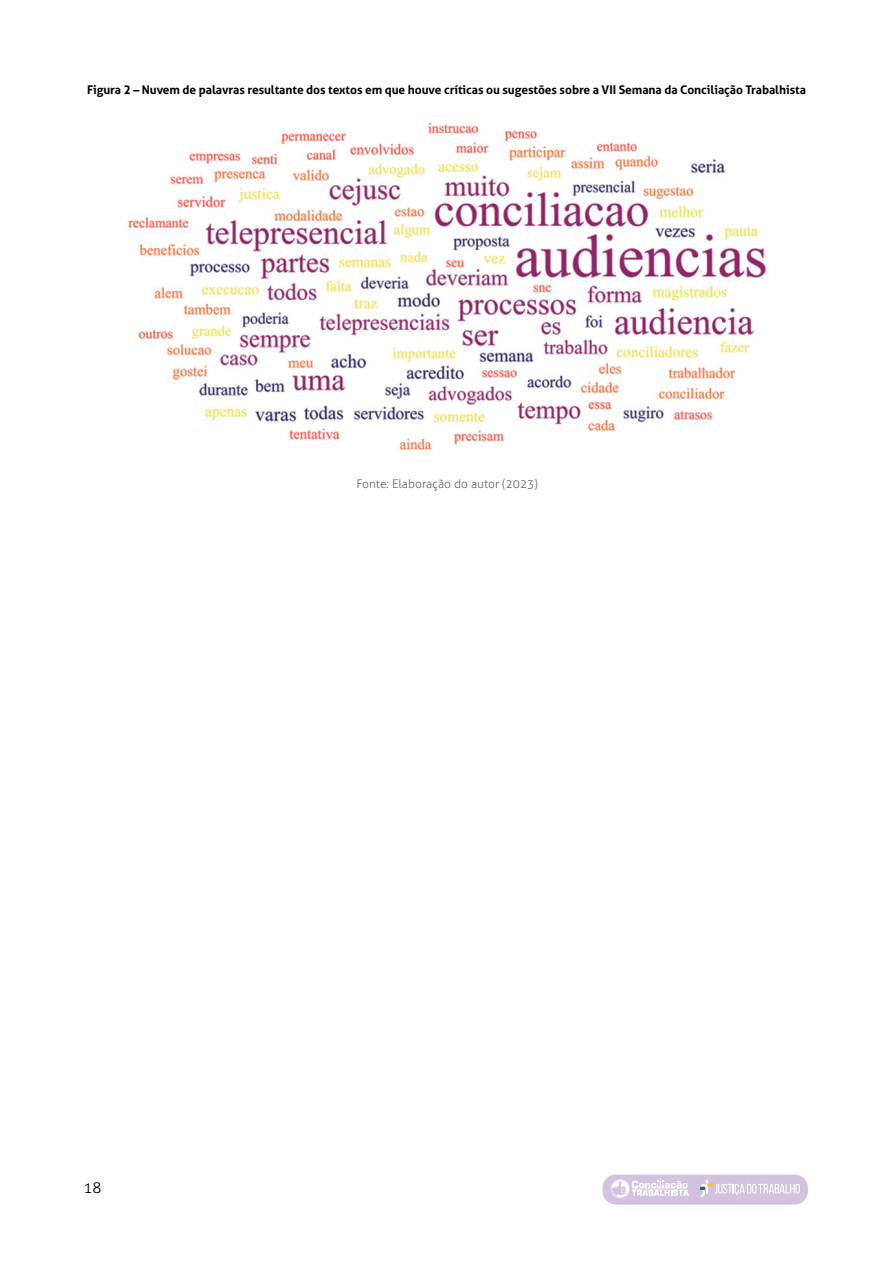
<style>
.page{position:relative;width:893px;height:1263px;background:#fff}
.page>*{position:absolute;margin:0;border:0;box-sizing:border-box;transform-origin:0 0}
.t1{font:300 15px "Aller";color:#000}
.TABELA_OU_GRÁFICO{font:700 12px "Aller";letter-spacing:-.005em;color:#000}
.Legenda{font:300 12px "Aller";color:#666}
</style>
<div class="page">
<div style="left:603px;top:1174px;width:205px;height:30px;background:#d3c1e0;border-radius:13px"></div>
<svg style="left:611px;top:1179px;width:78px;height:19px"></svg>
<div style="left:795px;top:1184px;width:5px;height:9px;background:#f8f5fa;border-radius:2px"></div>
<svg style="left:701px;top:1180px;width:98px;height:17px"></svg>
<img style="left:128px;top:122px;width:638px;height:328px">
<p class="TABELA_OU_GRÁFICO" style="left:87px;top:82px;width:720px">Figura 2 – Nuvem de palavras resultante dos textos em que houve críticas ou sugestões sobre a VII Semana da Conciliação Trabalhista</p>
<p class="Legenda" style="left:356px;top:477px;width:183px">Fonte: Elaboração do autor (2023)</p>
<p class="t1" style="left:83px;top:1179px;width:19px">18</p>
</div>
